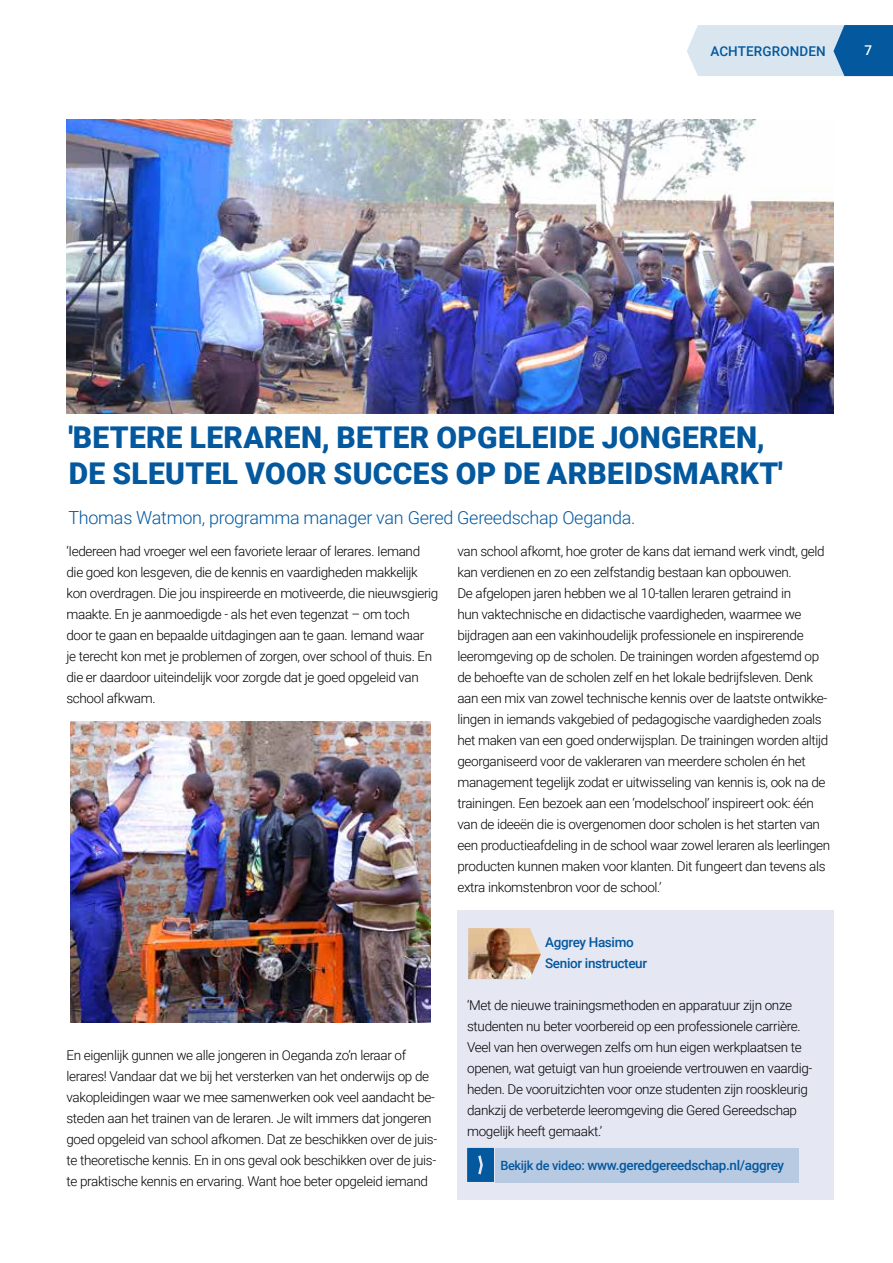
<style>
.page{position:relative;width:893px;height:1263px;background:#fff}
.page>*{position:absolute;margin:0;border:0;box-sizing:border-box;transform-origin:0 0}
.t1{font:900 30px/36px "Roboto";letter-spacing:.01em;color:#03589e}
.t2{font:300 18px "Roboto";letter-spacing:-.015em;color:#03589e}
.t3{font:300 13.5px/21px "Roboto";letter-spacing:-.025em;color:#000}
.t4{font:500 13.5px/21px "Roboto";letter-spacing:-.025em;color:#03589e}
.t5{font:500 13.5px "Roboto";letter-spacing:.01em;color:#03589e}
.t6{font:500 13.5px "Roboto";color:#fff}
.s1{font-size:12.75px}
</style>
<div class="page">
<div style="left:457px;top:910px;width:376px;height:289px;background:#e1e4f2"></div>
<svg style="left:467px;top:1148px;width:27px;height:34px"></svg>
<div style="left:495px;top:1148px;width:304px;height:34px;background:#b8cae2"></div>
<img style="left:66px;top:119px;width:767px;height:294px">
<img style="left:70px;top:722px;width:360px;height:301px">
<img style="left:468px;top:928px;width:73px;height:51px">
<svg style="left:687px;top:25px;width:206px;height:51px;background:#a2c1db"></svg>
<p class="t5" style="left:710px;top:41px;width:117px">ACHTERGRONDEN</p>
<p class="t6" style="left:864px;top:41px;width:9px">7</p>
<h1 class="t1" style="left:68px;top:419px;width:716px">'BETERE LERAREN, BETER OPGELEIDE JONGEREN,<br>DE SLEUTEL VOOR SUCCES OP DE ARBEIDSMARKT'</h1>
<h2 class="t2" style="left:68px;top:505px;width:569px">Thomas Watmon, programma manager van Gered Gereedschap Oeganda.</h2>
<p class="t3" style="left:66px;top:540px;width:373px">‘Iedereen had vroeger wel een favoriete leraar of lerares. Iemand die goed kon lesgeven, die de kennis en vaardigheden makkelijk kon overdragen. Die jou inspireerde en motiveerde, die nieuwsgierig maakte. En je aanmoedigde - als het even tegenzat – om toch door te gaan en bepaalde uitdagingen aan te gaan. Iemand waar<br>je terecht kon met je problemen of zorgen, over school of thuis. En die er daardoor uiteindelijk voor zorgde dat je goed opgeleid van school afkwam.</p>
<p class="t3" style="left:66px;top:1044px;width:372px">En eigenlijk gunnen we alle jongeren in Oeganda zo’n leraar of lerares! Vandaar dat we bij het versterken van het onderwijs op de vakopleidingen waar we mee samenwerken ook veel aandacht be&shy;steden aan het trainen van de leraren. Je wilt immers dat jongeren goed opgeleid van school afkomen. Dat ze beschikken over de juis&shy;te theoretische kennis. En in ons geval ook beschikken over de juis&shy;te praktische kennis en ervaring. Want hoe beter opgeleid iemand</p>
<p class="t3" style="left:457px;top:540px;width:374px">van school afkomt, hoe groter de kans dat iemand werk vindt, geld kan verdienen en zo een zelfstandig bestaan kan opbouwen.<br>De afgelopen jaren hebben we al 10-tallen leraren getraind in<br>hun vaktechnische en didactische vaardigheden, waarmee we bijdragen aan een vakinhoudelijk professionele en inspirerende leeromgeving op de scholen. De trainingen worden afgestemd op de behoefte van de scholen zelf en het lokale bedrijfsleven. Denk aan een mix van zowel technische kennis over de laatste ontwikke&shy;lingen in iemands vakgebied of pedagogische vaardigheden zoals het maken van een goed onderwijsplan. De trainingen worden altijd georganiseerd voor de vakleraren van meerdere scholen én het management tegelijk zodat er uitwisseling van kennis is, ook na de trainingen. Een bezoek aan een ‘modelschool’ inspireert ook: één van de ideeën die is overgenomen door scholen is het starten van een productieafdeling in de school waar zowel leraren als leerlingen producten kunnen maken voor klanten. Dit fungeert dan tevens als extra inkomstenbron voor de school.’</p>
<p class="t4" style="left:545px;top:931px;width:104px">Aggrey Hasimo<br>Senior instructeur</p>
<p class="t3" style="left:467px;top:994px;width:347px">‘Met de nieuwe trainingsmethoden en apparatuur zijn onze studenten nu beter voorbereid op een professionele carrière.<br>Veel van hen overwegen zelfs om hun eigen werkplaatsen te openen, wat getuigt van hun groeiende vertrouwen en vaardig&shy;heden. De vooruitzichten voor onze studenten zijn rooskleurig dankzij de verbeterde leeromgeving die Gered Gereedschap mogelijk heeft gemaakt.’</p>
<p class="t4" style="left:500px;top:1154px;width:285px"><span class="s1">Bekijk de video:</span> www.geredgereedschap.nl/aggrey</p>
</div>
